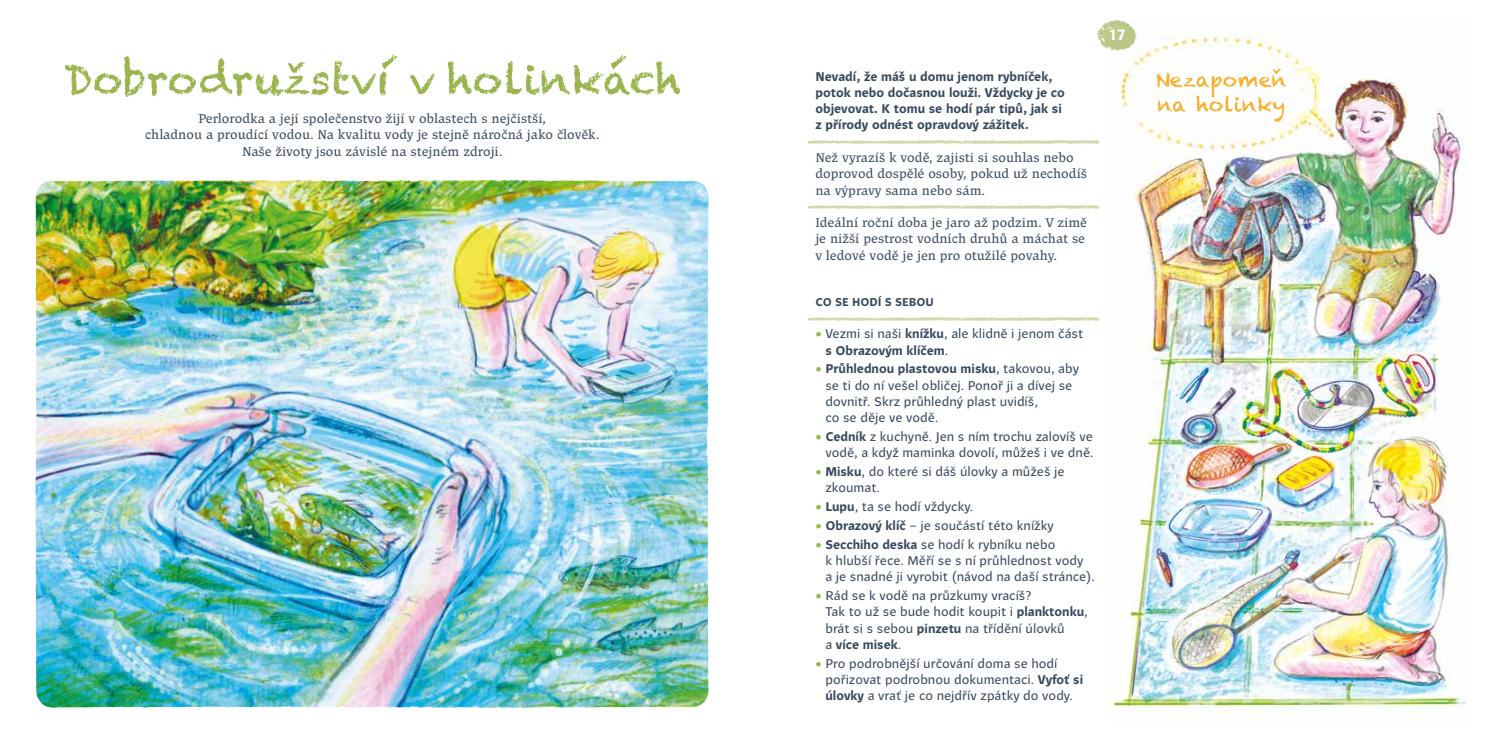
<style>
.page{position:relative;width:1489px;height:745px;background:#fff}
.page>*{position:absolute;margin:0;border:0;box-sizing:border-box;transform-origin:0 0}
.t1{font:700 15px "Beletrio";color:#fff}
.t2{font:12.5px/16.2px "Beletrio";color:#35495e}
.t3{font:12.5px/16.2px "Beletria";color:#35495e}
.t4{font:700 12.5px/16.2px "Beletrio";color:#35495e}
.t5{font:700 11.25px "Beletrio";color:#35495e}
.s1{color:#9ab44f}
.s2{font-weight:700}
</style>
<div class="page">
<img style="left:1097px;top:20px;width:28px;height:28px">
<img style="left:808px;top:140px;width:290px;height:4px">
<img style="left:808px;top:205px;width:290px;height:4px">
<img style="left:808px;top:317px;width:290px;height:4px">
<img style="left:1106px;top:22px;width:359px;height:692px">
<img style="left:285px;top:191px;width:412px;height:505px">
<svg style="left:65px;top:55px;width:615px;height:42px"></svg>
<img style="left:35px;top:178px;width:322px;height:251px">
<img style="left:385px;top:458px;width:324px;height:251px">
<img style="left:35px;top:385px;width:250px;height:324px">
<img style="left:386px;top:178px;width:323px;height:251px">
<img style="left:355px;top:178px;width:38px;height:13px">
<img style="left:697px;top:427px;width:12px;height:31px">
<img style="left:281px;top:696px;width:105px;height:13px">
<svg style="left:1156px;top:69px;width:129px;height:53px"></svg>
<p class="t3" style="left:145px;top:111px;width:456px;text-align:center">Perlorodka a její společenstvo žijí v oblastech s nejčistší,<br>chladnou a proudící vodou. Na kvalitu vody je stejně náročná jako člověk.<br>Naše životy jsou závislé na stejném zdroji.</p>
<p class="t4" style="left:815px;top:68px;width:251px">Nevadí, že máš u domu jenom rybníček, potok nebo dočasnou louži. Vždycky je co objevovat. K tomu se hodí pár tipů, jak si z přírody odnést opravdový zážitek.</p>
<p class="t3" style="left:815px;top:149px;width:273px">Než vyrazíš k vodě, zajisti si souhlas nebo doprovod dospělé osoby, pokud už nechodíš na výpravy sama nebo sám.</p>
<p class="t3" style="left:815px;top:214px;width:273px">Ideální roční doba je jaro až podzim. V zimě je nižší pestrost vodních druhů a máchat se v ledové vodě je jen pro otužilé povahy.</p>
<p class="t5" style="left:815px;top:295px;width:120px">CO SE HODÍ S SEBOU</p>
<p class="t2" style="left:825px;top:326px;width:259px;text-indent:-10px"><span class="s1">•</span> Vezmi si naši <span class="s2">knížku</span>, ale klidně i jenom část <span class="s2">s Obrazovým klíčem</span>.</p>
<p class="t2" style="left:825px;top:361px;width:255px;text-indent:-10px"><span class="s1">•</span> <span class="s2">Průhlednou plastovou misku</span>, takovou, aby se ti do ní vešel obličej. Ponoř ji a dívej se dovnitř. Skrz průhledný plast uvidíš,<br>co se děje ve vodě.</p>
<p class="t2" style="left:815px;top:428px;width:279px;text-align:right"><span class="s1">•</span> <span class="s2">Cedník</span> z kuchyně. Jen s ním trochu zalovíš ve vodě, a když maminka dovolí, můžeš i ve dně.</p>
<p class="t2" style="left:825px;top:463px;width:241px;text-indent:-10px"><span class="s1">•</span> <span class="s2">Misku</span>, do které si dáš úlovky a můžeš je zkoumat.</p>
<p class="t2" style="left:815px;top:498px;width:159px"><span class="s1">•</span> <span class="s2">Lupu</span>, ta se hodí vždycky.</p>
<p class="t2" style="left:815px;top:517px;width:240px"><span class="s1">•</span> <span class="s2">Obrazový klíč</span> – je součástí této knížky</p>
<p class="t2" style="left:825px;top:536px;width:271px;text-indent:-10px"><span class="s1">•</span> <span class="s2">Secchiho deska</span> se hodí k rybníku nebo<br>k hlubší řece. Měří se s ní průhlednost vody<br>a je snadné ji vyrobit (návod na daší stránce).</p>
<p class="t2" style="left:825px;top:587px;width:264px;text-indent:-10px"><span class="s1">•</span> Rád se k vodě na průzkumy vracíš?<br>Tak to už se bude hodit koupit i <span class="s2">planktonku</span>, brát si s sebou <span class="s2">pinzetu</span> na třídění úlovků<br>a <span class="s2">více misek</span>.</p>
<p class="t2" style="left:825px;top:655px;width:259px;text-indent:-10px"><span class="s1">•</span> Pro podrobnější určování doma se hodí pořizovat podrobnou dokumentaci. <span class="s2">Vyfoť si úlovky</span> a vrať je co nejdřív zpátky do vody.</p>
<p class="t1" style="left:1107px;top:25px;width:20px">17</p>
</div>
